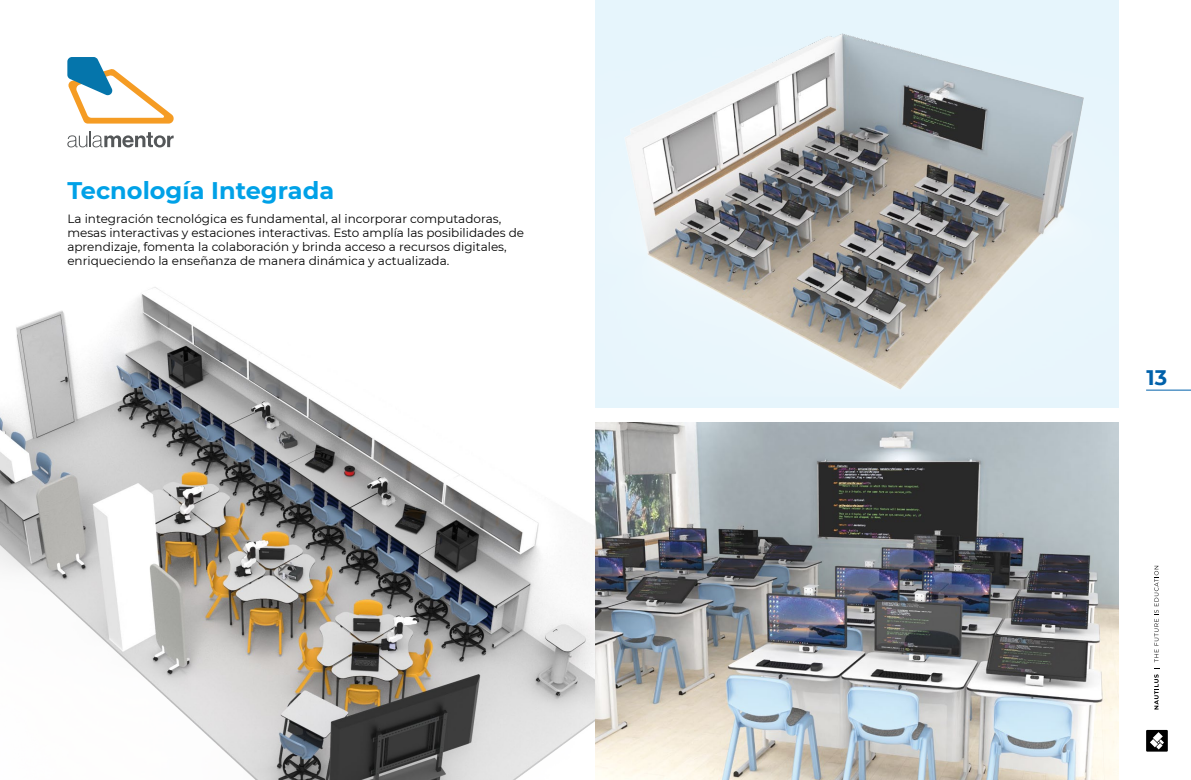
<style>
.page{position:relative;width:1191px;height:780px;background:#fff}
.page>*{position:absolute;margin:0;border:0;box-sizing:border-box;transform-origin:0 0}
.t1{font:700 24px "Montserrat";color:#00a1e7}
.t2{font:700 21px "Montserrat";color:#0061aa}
.t3{font:12px/14px "Montserrat";color:#000}
</style>
<div class="page">
<div style="left:1146px;top:729px;width:21px;height:22px;background:#000"></div>
<svg style="left:1150px;top:732px;width:14px;height:17px"></svg>
<svg style="left:1154px;top:668px;width:5px;height:41px"></svg>
<svg style="left:1154px;top:566px;width:4px;height:96px"></svg>
<hr style="left:1146px;top:390px;width:45px;height:1px;background:#0061aa">
<div style="left:595px;top:0;width:523px;height:408px;background:#e6f5fc"></div>
<img style="left:0;top:287px;width:595px;height:493px">
<img style="left:625px;top:27px;width:494px;height:369px">
<img style="left:595px;top:422px;width:523px;height:358px">
<svg style="left:67px;top:131px;width:107px;height:16px"></svg>
<svg style="left:67px;top:57px;width:107px;height:67px"></svg>
<h1 class="t1" style="left:67px;top:176px;width:268px">Tecnología Integrada</h1>
<p class="t3" style="left:67px;top:212px;width:458px">La integración tecnológica es fundamental, al incorporar computadoras, mesas interactivas y estaciones interactivas. Esto amplía las posibilidades de aprendizaje, fomenta la colaboración y brinda acceso a recursos digitales, enriqueciendo la enseñanza de manera dinámica y actualizada.</p>
<h2 class="t2" style="left:1146px;top:365px;width:22px">13</h2>
</div>
